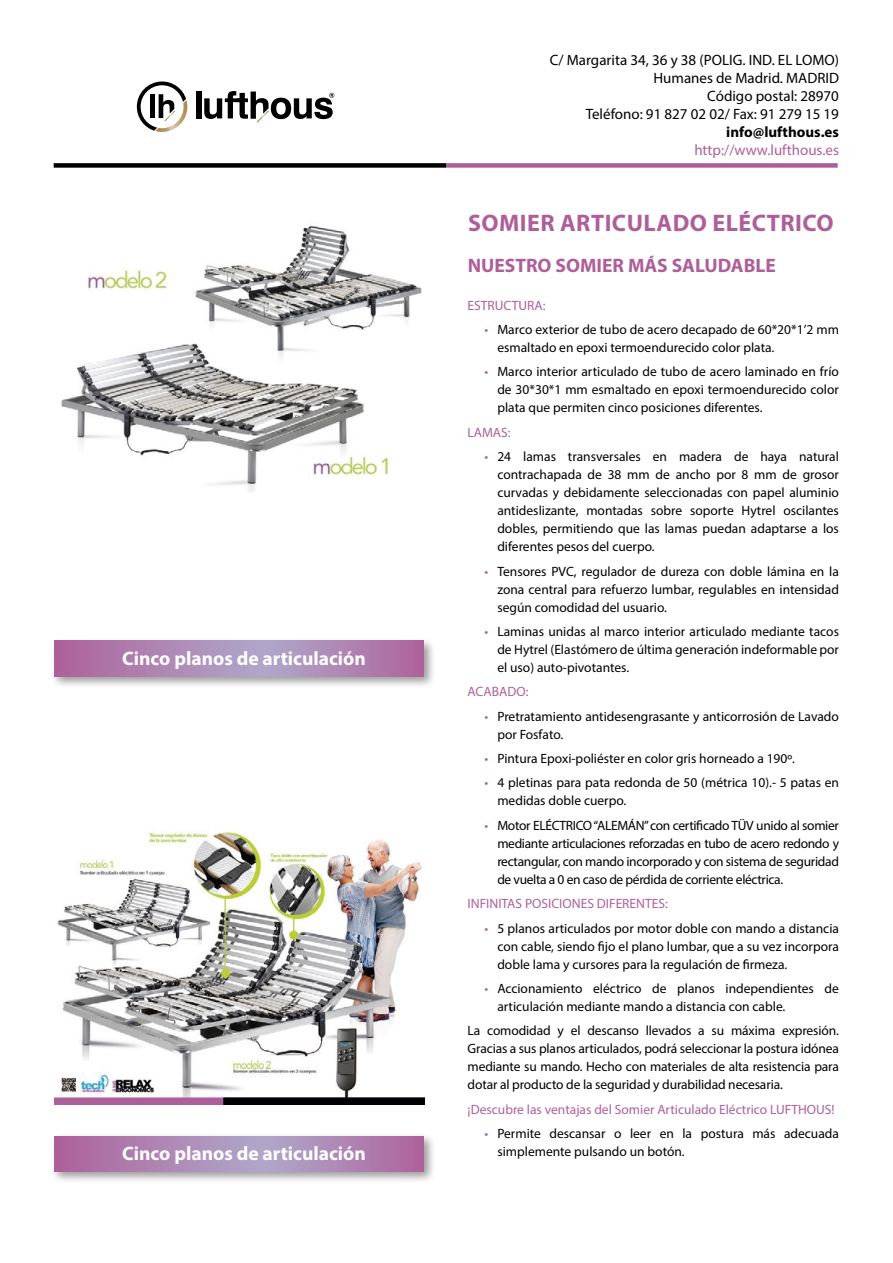
<style>
.page{position:relative;width:893px;height:1263px;background:#fff}
.page>*{position:absolute;margin:0;border:0;box-sizing:border-box;transform-origin:0 0}
.t1{font:700 24px "Myriad Pro";letter-spacing:.02em;color:#ae5f9a}
.t2{font:700 19.5px "Myriad Pro";color:#fff}
.t3{font:700 19.5px "Myriad Pro";color:#ae5f9a}
.t4{font:15px/18px "Myriad Pro";color:#000;text-align:right}
.t5{font:15px "Myriad Pro";color:#ae5f9a}
.t6{font:700 15px "Myriad Pro";color:#000}
.t7{font:13.5px/18px "Myriad Pro";color:#000;text-align:justify}
.t8{font:13.5px "Myriad Pro";color:#ae5f9a}
.s1{color:#ae5f9a}
</style>
<div class="page">
<div style="left:54px;top:163px;width:392px;height:5px;background:#000"></div>
<div style="left:446px;top:163px;width:392px;height:5px;background:#ae5f9a"></div>
<img style="left:61px;top:225px;width:361px;height:267px">
<img style="left:54px;top:831px;width:370px;height:273px">
<div style="left:50px;top:1132px;width:386px;height:52px;background:#000;opacity:.4"></div>
<svg style="left:54px;top:1136px;width:370px;height:36px"></svg>
<div style="left:50px;top:637px;width:386px;height:52px;background:#000;opacity:.4"></div>
<svg style="left:54px;top:641px;width:370px;height:35px"></svg>
<div style="left:196px;top:91px;width:5px;height:27px;background:#000"></div>
<svg style="left:204px;top:91px;width:130px;height:31px"></svg>
<svg style="left:137px;top:81px;width:50px;height:51px"></svg>
<h2 class="t2" style="left:122px;top:645px;width:245px">Cinco planos de articulación</h2>
<h2 class="t2" style="left:122px;top:1140px;width:245px">Cinco planos de articulación</h2>
<p class="t4" style="left:550px;top:51px;width:291px">C/ Margarita 34, 36 y 38 (POLIG. IND. EL LOMO)<br>Humanes de Madrid. MADRID<br>Código postal: 28970<br>Teléfono: 91 827 02 02/ Fax: 91 279 15 19</p>
<p class="t6" style="left:726px;top:122px;width:114px">info@lufthous.es</p>
<p class="t5" style="left:694px;top:141px;width:146px">http://www.lufthous.es</p>
<h1 class="t1" style="left:468px;top:207px;width:367px">SOMIER ARTICULADO ELÉCTRICO</h1>
<h2 class="t3" style="left:468px;top:253px;width:310px">NUESTRO SOMIER MÁS SALUDABLE</h2>
<p class="t8" style="left:468px;top:297px;width:80px">ESTRUCTURA:</p>
<p class="t7" style="left:497px;top:320px;width:343px;text-indent:-13px"><span class="s1">•</span> Marco exterior de tubo de acero decapado de 60*20*1’2 mm esmaltado en epoxi termoendurecido color plata.</p>
<p class="t7" style="left:497px;top:363px;width:343px;text-indent:-13px"><span class="s1">•</span> Marco interior articulado de tubo de acero laminado en frío de 30*30*1 mm esmaltado en epoxi termoendurecido color plata que permiten cinco posiciones diferentes.</p>
<p class="t8" style="left:468px;top:424px;width:45px">LAMAS:</p>
<p class="t7" style="left:497px;top:447px;width:343px;text-indent:-13px"><span class="s1">•</span> 24 lamas transversales en madera de haya natural contrachapada de 38 mm de ancho por 8 mm de grosor curvadas y debidamente seleccionadas con papel aluminio antideslizante, montadas sobre soporte Hytrel oscilantes dobles, permitiendo que las lamas puedan adaptarse a los diferentes pesos del cuerpo.</p>
<p class="t7" style="left:497px;top:562px;width:343px;text-indent:-13px"><span class="s1">•</span> Tensores PVC, regulador de dureza con doble lámina en la zona central para refuerzo lumbar, regulables en intensidad según comodidad del usuario.</p>
<p class="t7" style="left:497px;top:622px;width:343px;text-indent:-13px"><span class="s1">•</span> Laminas unidas al marco interior articulado mediante tacos de Hytrel (Elastómero de última generación indeformable por el uso) auto-pivotantes.</p>
<p class="t8" style="left:468px;top:683px;width:62px">ACABADO:</p>
<p class="t7" style="left:497px;top:707px;width:343px;text-indent:-13px"><span class="s1">•</span> Pretratamiento antidesengrasante y anticorrosión de Lavado por Fosfato.</p>
<p class="t7" style="left:485px;top:749px;width:312px"><span class="s1">•</span> Pintura Epoxi-poliéster en color gris horneado a 190º.</p>
<p class="t7" style="left:497px;top:774px;width:343px;text-indent:-13px"><span class="s1">•</span> 4 pletinas para pata redonda de 50 (métrica 10).- 5 patas en medidas doble cuerpo.</p>
<p class="t7" style="left:497px;top:816px;width:343px;text-indent:-13px"><span class="s1">•</span> Motor ELÉCTRICO “ALEMÁN” con certificado TÜV unido al somier mediante articulaciones reforzadas en tubo de acero redondo y rectangular, con mando incorporado y con sistema de seguridad de vuelta a 0 en caso de pérdida de corriente eléctrica.</p>
<p class="t8" style="left:468px;top:895px;width:202px">INFINITAS POSICIONES DIFERENTES:</p>
<p class="t7" style="left:497px;top:919px;width:343px;text-indent:-13px"><span class="s1">•</span> 5 planos articulados por motor doble con mando a distancia con cable, siendo fijo el plano lumbar, que a su vez incorpora doble lama y cursores para la regulación de firmeza.</p>
<p class="t7" style="left:497px;top:979px;width:343px;text-indent:-13px"><span class="s1">•</span> Accionamiento eléctrico de planos independientes de articulación mediante mando a distancia con cable.</p>
<p class="t7" style="left:468px;top:1021px;width:373px">La comodidad y el descanso llevados a su máxima expresión.<br>Gracias a sus planos articulados, podrá seleccionar la postura idónea mediante su mando. Hecho con materiales de alta resistencia para dotar al producto de la seguridad y durabilidad necesaria.</p>
<p class="t8" style="left:468px;top:1101px;width:369px">¡Descubre las ventajas del Somier Articulado Eléctrico LUFTHOUS!</p>
<p class="t7" style="left:497px;top:1124px;width:343px;text-indent:-13px"><span class="s1">•</span> Permite descansar o leer en la postura más adecuada simplemente pulsando un botón.</p>
</div>
